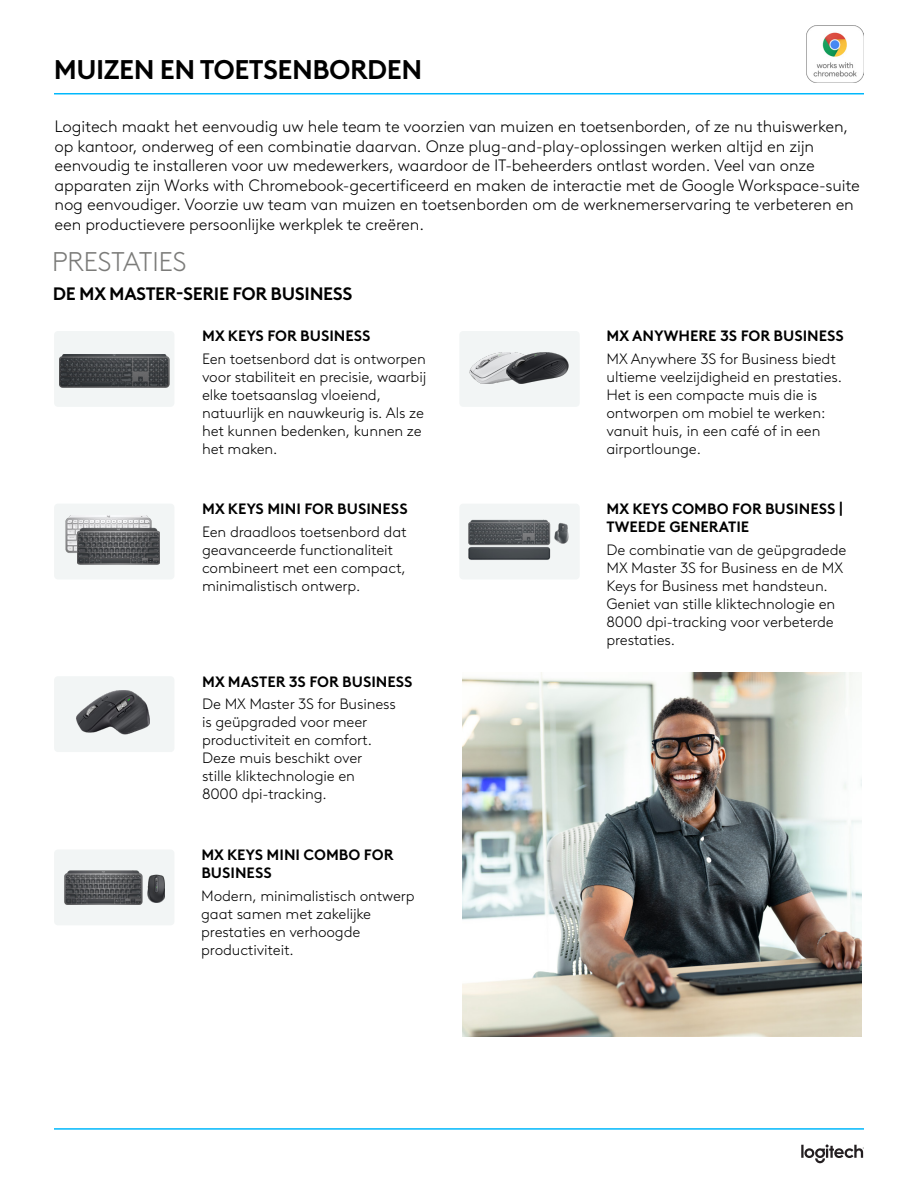
<style>
.page{position:relative;width:918px;height:1188px;background:#fff}
.page>*{position:absolute;margin:0;border:0;box-sizing:border-box;transform-origin:0 0}
.Head_1{font:700 27px "Brown Logitech Pan";letter-spacing:-.02em;color:#000}
.Light_Subhead_1{font:300 27px "Brown Logitech Pan";letter-spacing:-.02em;color:#7b7b79}
.Subhead1{font:700 18px "Brown Logitech Pan";letter-spacing:-.02em;color:#000}
.Body_Intro_1{font:300 16.5px/19.5px "Brown Logitech Pan";letter-spacing:-.01em;color:#000}
.Body_1{font:300 15px/18px "Brown Logitech Pan";letter-spacing:-.01em;color:#000}
.Subhead_2{font:700 15px/18px "Brown Logitech Pan";color:#000}
.PN_1{font:300 15px/18px "Brown Logitech Pan";letter-spacing:-.01em;color:#000}
</style>
<div class="page">
<img style="left:463px;top:672px;width:398px;height:364px">
<div style="left:54px;top:331px;width:120px;height:76px;background:#f2f5f5;border-radius:4px"></div>
<img style="left:60px;top:354px;width:109px;height:34px">
<div style="left:54px;top:504px;width:120px;height:75px;background:#f2f5f5;border-radius:4px"></div>
<img style="left:66px;top:515px;width:85px;height:38px">
<div style="left:459px;top:331px;width:121px;height:76px;background:#f2f5f5;border-radius:4px"></div>
<div style="left:459px;top:504px;width:121px;height:75px;background:#f2f5f5;border-radius:4px"></div>
<img style="left:468px;top:519px;width:101px;height:41px">
<img style="left:470px;top:352px;width:57px;height:32px">
<img style="left:506px;top:352px;width:62px;height:31px">
<img style="left:77px;top:528px;width:83px;height:37px">
<div style="left:54px;top:676px;width:120px;height:76px;background:#f2f5f5;border-radius:4px"></div>
<img style="left:76px;top:691px;width:73px;height:43px">
<div style="left:54px;top:849px;width:120px;height:76px;background:#f2f5f5;border-radius:4px"></div>
<img style="left:64px;top:870px;width:100px;height:34px">
<svg style="left:801px;top:1144px;width:63px;height:19px"></svg>
<hr style="left:54px;top:93px;width:810px;height:1px;background:#00b8fc">
<hr style="left:54px;top:1128px;width:810px;height:2px;background:#00b8fc">
<img style="left:807px;top:26px;width:57px;height:57px">
<p class="Head_1" style="left:54px;top:49px;width:370px">MUIZEN EN TOETSENBORDEN</p>
<p class="Body_Intro_1" style="left:55px;top:116px;width:807px">Logitech maakt het eenvoudig uw hele team te voorzien van muizen en toetsenborden, of ze nu thuiswerken, op kantoor, onderweg of een combinatie daarvan. Onze plug-and-play-oplossingen werken altijd en zijn eenvoudig te installeren voor uw medewerkers, waardoor de IT-beheerders ontlast worden. Veel van onze apparaten zijn Works with Chromebook-gecertificeerd en maken de interactie met de Google Workspace-suite nog eenvoudiger. Voorzie uw team van muizen en toetsenborden om de werknemerservaring te verbeteren en een productievere persoonlijke werkplek te creëren.</p>
<p class="Light_Subhead_1" style="left:52px;top:242px;width:136px">PRESTATIES</p>
<p class="Subhead1" style="left:53px;top:279px;width:302px">DE MX MASTER-SERIE FOR BUSINESS</p>
<p class="Subhead_2" style="left:202px;top:326px;width:170px">MX KEYS FOR BUSINESS</p>
<p class="Body_1" style="left:202px;top:349px;width:226px">Een toetsenbord dat is ontworpen voor stabiliteit en precisie, waarbij elke toetsaanslag vloeiend, natuurlijk en nauwkeurig is. Als ze het kunnen bedenken, kunnen ze het maken.</p>
<p class="Subhead_2" style="left:607px;top:326px;width:239px">MX ANYWHERE 3S FOR BUSINESS</p>
<p class="Body_1" style="left:607px;top:349px;width:237px">MX Anywhere 3S for Business biedt ultieme veelzijdigheid en prestaties.<br>Het is een compacte muis die is ontworpen om mobiel te werken: vanuit huis, in een café of in een airportlounge.</p>
<p class="Subhead_2" style="left:202px;top:499px;width:207px">MX KEYS MINI FOR BUSINESS</p>
<p class="Body_1" style="left:202px;top:522px;width:206px">Een draadloos toetsenbord dat geavanceerde functionaliteit combineert met een compact, minimalistisch ontwerp.</p>
<p class="Subhead_2" style="left:202px;top:671px;width:212px">MX MASTER 3S FOR BUSINESS</p>
<p class="Body_1" style="left:202px;top:694px;width:195px">De MX Master 3S for Business is geüpgraded voor meer productiviteit en comfort.<br>Deze muis beschikt over<br>stille kliktechnologie en<br>8000 dpi-tracking.</p>
<p class="Subhead_2" style="left:201px;top:845px;width:194px">MX KEYS MINI COMBO FOR<br>BUSINESS</p>
<p class="PN_1" style="left:201px;top:885px;width:215px">Modern, minimalistisch ontwerp gaat samen met zakelijke prestaties en verhoogde productiviteit.</p>
<p class="Subhead_2" style="left:607px;top:499px;width:238px">MX KEYS COMBO FOR BUSINESS |<br>TWEEDE GENERATIE</p>
<p class="Body_1" style="left:607px;top:540px;width:241px">De combinatie van de geüpgradede<br>MX Master 3S for Business en de MX<br>Keys for Business met handsteun.<br>Geniet van stille kliktechnologie en<br>8000 dpi-tracking voor verbeterde prestaties.</p>
</div>
